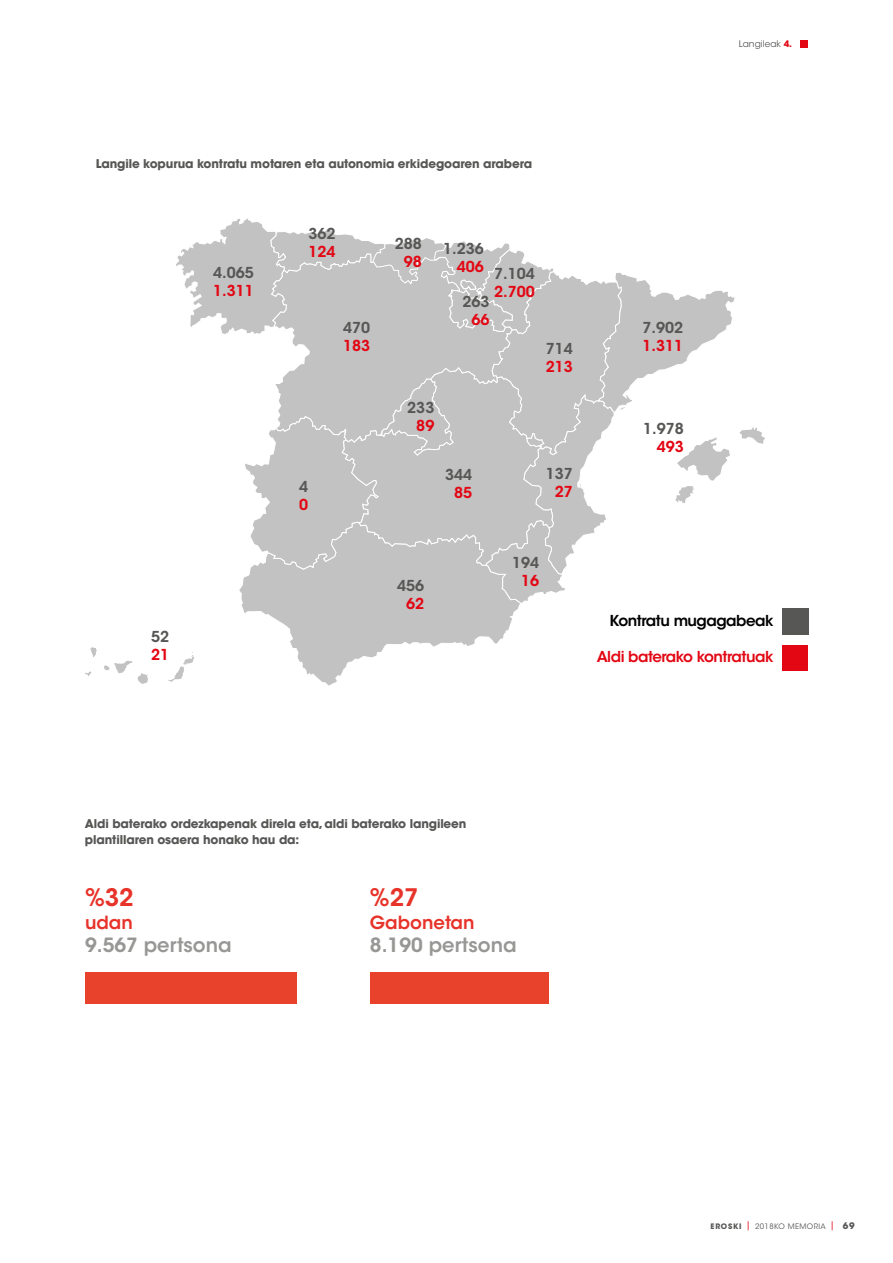
<style>
.page{position:relative;width:893px;height:1263px;background:#fff}
.page>*{position:absolute;margin:0;border:0;box-sizing:border-box;transform-origin:0 0}
.t1{font:600 24px "ITC Avant Garde Std";color:#e7332a}
.t2{font:600 19.5px "ITC Avant Garde Std";color:#979796}
.t3{font:600 18px "ITC Avant Garde Std";color:#e7332a}
.t4{font:600 15px "ITC Avant Garde Std";color:#575756}
.t5{font:600 15px "ITC Avant Garde Std";color:#e30613}
.t6{font:600 15px "ITC Avant Garde Std";letter-spacing:-.03em;color:#e30613}
.t7{font:600 15px "ITC Avant Garde Std";letter-spacing:-.03em;color:#000}
.t8{font:700 12px/16.5px "ITC Avant Garde Std";letter-spacing:-.01em;color:#575756}
.t9{font:9px "ITC Avant Garde Std";color:#575756}
.t10{font:7.5px "ITC Avant Garde Std";letter-spacing:.05em;color:#575756}
.s1{font-weight:700;color:#e30613}
.s2{font-weight:700}
.s3{font-weight:700;font-size:9px}
</style>
<div class="page">
<div style="left:800px;top:40px;width:8px;height:8px;background:#e30613"></div>
<svg style="left:242px;top:604px;width:278px;height:82px"></svg>
<svg style="left:176px;top:218px;width:589px;height:386px"></svg>
<svg style="left:90px;top:647px;width:7px;height:10px"></svg>
<svg style="left:104px;top:660px;width:28px;height:13px"></svg>
<svg style="left:138px;top:673px;width:10px;height:11px"></svg>
<svg style="left:168px;top:652px;width:26px;height:30px"></svg>
<svg style="left:85px;top:671px;width:6px;height:5px"></svg>
<div style="left:782px;top:608px;width:26px;height:26px;background:#575756"></div>
<div style="left:782px;top:646px;width:26px;height:25px;background:#e30613"></div>
<div style="left:85px;top:973px;width:212px;height:31px;background:#e8412c"></div>
<div style="left:370px;top:973px;width:179px;height:31px;background:#e8412c"></div>
<p class="t9" style="left:739px;top:38px;width:55px">Langileak <span class="s1">4.</span></p>
<p class="t8" style="left:96px;top:155px;width:438px">Langile kopurua kontratu motaren eta autonomia erkidegoaren arabera</p>
<p class="t4" style="left:213px;top:263px;width:42px">4.065</p>
<p class="t5" style="left:213px;top:281px;width:42px">1.311</p>
<p class="t4" style="left:309px;top:224px;width:29px">362</p>
<p class="t5" style="left:309px;top:242px;width:29px">124</p>
<p class="t4" style="left:343px;top:318px;width:29px">470</p>
<p class="t5" style="left:343px;top:336px;width:29px">183</p>
<p class="t4" style="left:299px;top:477px;width:11px">4</p>
<p class="t5" style="left:299px;top:495px;width:11px">0</p>
<p class="t4" style="left:395px;top:234px;width:29px">288</p>
<p class="t5" style="left:404px;top:252px;width:20px">98</p>
<p class="t4" style="left:443px;top:239px;width:42px">1.236</p>
<p class="t5" style="left:457px;top:257px;width:29px">406</p>
<p class="t4" style="left:494px;top:264px;width:42px">7.104</p>
<p class="t5" style="left:494px;top:282px;width:42px">2.700</p>
<p class="t4" style="left:462px;top:292px;width:29px">263</p>
<p class="t5" style="left:471px;top:310px;width:20px">66</p>
<p class="t4" style="left:407px;top:398px;width:29px">233</p>
<p class="t5" style="left:416px;top:416px;width:20px">89</p>
<p class="t4" style="left:546px;top:339px;width:29px">714</p>
<p class="t5" style="left:546px;top:357px;width:29px">213</p>
<p class="t4" style="left:445px;top:465px;width:29px">344</p>
<p class="t5" style="left:454px;top:483px;width:20px">85</p>
<p class="t4" style="left:546px;top:464px;width:29px">137</p>
<p class="t5" style="left:555px;top:482px;width:20px">27</p>
<p class="t4" style="left:151px;top:627px;width:20px">52</p>
<p class="t5" style="left:151px;top:645px;width:20px">21</p>
<p class="t4" style="left:397px;top:576px;width:29px">456</p>
<p class="t5" style="left:406px;top:594px;width:20px">62</p>
<p class="t4" style="left:512px;top:553px;width:29px">194</p>
<p class="t5" style="left:521px;top:571px;width:20px">16</p>
<p class="t4" style="left:642px;top:318px;width:42px">7.902</p>
<p class="t5" style="left:642px;top:336px;width:42px">1.311</p>
<p class="t4" style="left:643px;top:419px;width:42px">1.978</p>
<p class="t5" style="left:657px;top:437px;width:29px">493</p>
<p class="t7" style="left:610px;top:611px;width:166px">Kontratu mugagabeak</p>
<p class="t6" style="left:597px;top:647px;width:179px">Aldi baterako kontratuak</p>
<p class="t8" style="left:85px;top:815px;width:383px">Aldi baterako ordezkapenak direla eta, aldi baterako langileen plantillaren osaera honako hau da:</p>
<h1 class="t1" style="left:85px;top:882px;width:50px">%32</h1>
<h3 class="t3" style="left:85px;top:910px;width:49px">udan</h3>
<h2 class="t2" style="left:85px;top:933px;width:148px">9.567 pertsona</h2>
<h1 class="t1" style="left:370px;top:882px;width:50px">%27</h1>
<h3 class="t3" style="left:370px;top:910px;width:106px">Gabonetan</h3>
<h2 class="t2" style="left:370px;top:933px;width:148px">8.190 pertsona</h2>
<p class="t10" style="left:711px;top:1222px;width:146px"><span class="s2">EROSKI</span> <sup>|</sup> 2018KO MEMORIA <sup>|</sup> <span class="s3">69</span></p>
</div>
